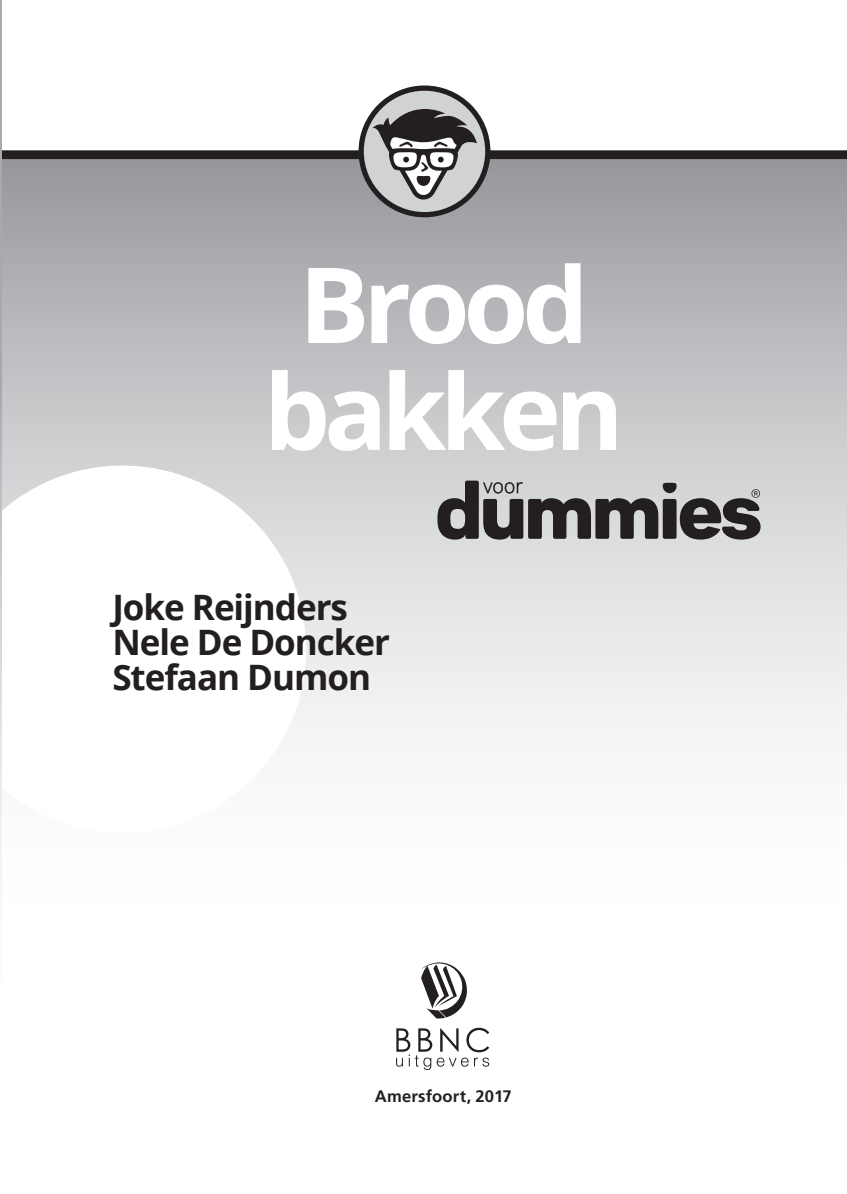
<style>
.page{position:relative;width:847px;height:1194px;background:#fff}
.page>*{position:absolute;margin:0;border:0;box-sizing:border-box;transform-origin:0 0}
.t1{font:700 105px/106.8px "Open Sans";letter-spacing:-.06em;color:#fff;text-align:center}
.t2{font:700 35px/35px "Open Sans";letter-spacing:-.03em;color:#231f20}
.t3{font:700 16.62px "Frutiger LT Std";letter-spacing:.01em;color:#231f20}
</style>
<div class="page">
<svg style="left:421px;top:962px;width:46px;height:56px"></svg>
<svg style="left:396px;top:1027px;width:93px;height:42px"></svg>
<div style="left:1px;top:158px;width:845px;height:779px;background:linear-gradient(to bottom,#a0a2a6,#fff)"></div>
<div style="left:0;top:150px;width:846px;height:9px;background:#231f20"></div>
<svg style="left:361px;top:88px;width:126px;height:127px;background:#b0b0b2"></svg>
<div style="left:358px;top:85px;width:132px;height:132px;border:5px solid #231f20;border-radius:50%"></div>
<svg style="left:372px;top:109px;width:105px;height:91px;background:#919091"></svg>
<svg style="left:1px;top:465px;width:305px;height:367px"></svg>
<svg style="left:0;top:3px;width:1px;height:874px"></svg>
<svg style="left:437px;top:480px;width:323px;height:59px;background:#7c7b7c"></svg>
<h1 class="t1" style="left:264px;top:249px;width:361px">Brood bakken</h1>
<p class="t2" style="left:112px;top:588px;width:279px">Joke Reijnders<br>Nele De Doncker<br>Stefaan Dumon</p>
<p class="t3" style="left:374px;top:1086px;width:138px">Amersfoort, 2017</p>
</div>
